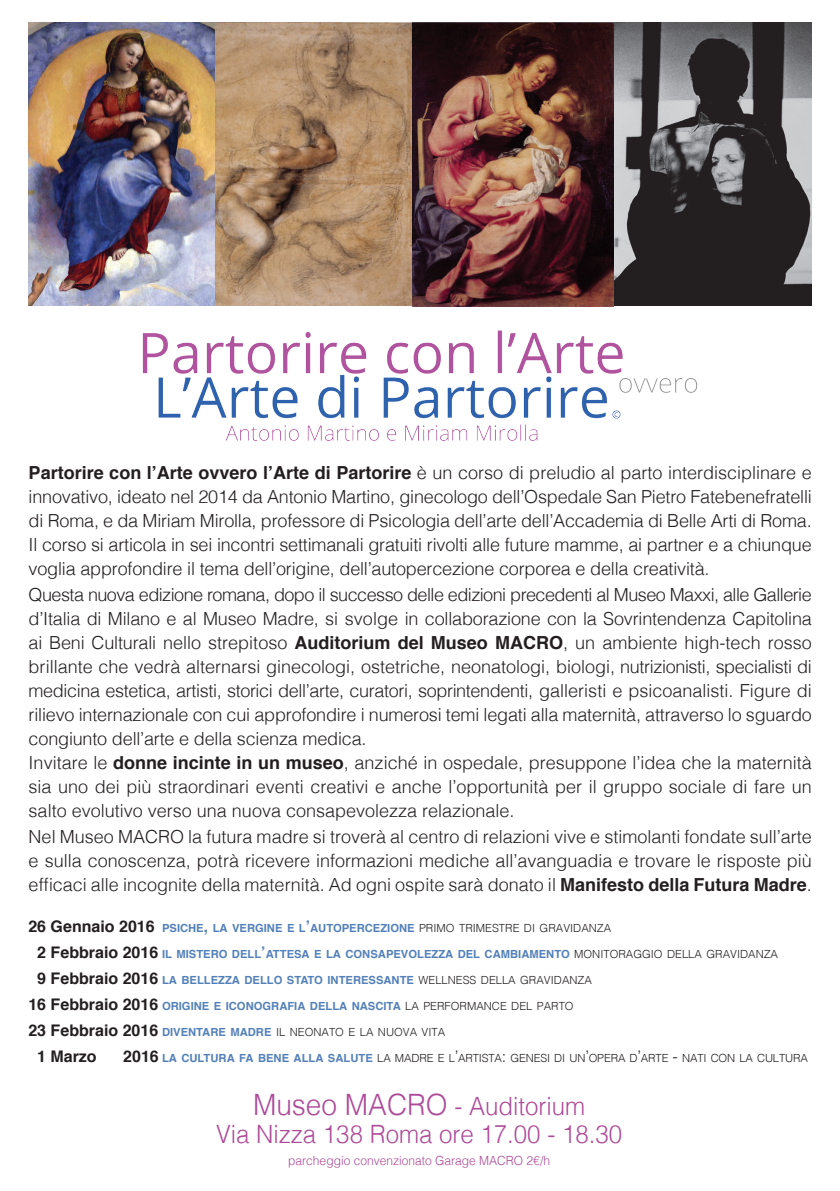
<style>
.page{position:relative;width:840px;height:1191px;background:#fff}
.page>*{position:absolute;margin:0;border:0;box-sizing:border-box;transform-origin:0 0}
.t1{font:300 25.2px/28.8px "Helvetica";color:#ad4a98;text-align:center;scale:.95 1}
.t2{font:300 18px/24px "Helvetica";letter-spacing:-.01em;color:#231f20;text-align:justify}
.t3{font:700 16px "Helvetica";color:#231f20}
.t4{font:300 12.6px "Helvetica";color:#ad4a98;scale:.95 1}
.t5{font:700 11.2px "Helvetica";color:#5380b9}
.t6{font:300 11.2px "Helvetica";letter-spacing:-.015em;color:#231f20}
.s1{font-weight:700}
.s2{font-size:16px}
.s3{font-weight:300;color:#231f20}
.s4{font-weight:700;color:#5380b9}
.s5{font-size:29.4px}
</style>
<div class="page">
<img style="left:29px;top:23px;width:782px;height:283px">
<img style="left:142px;top:330px;width:556px;height:111px">
<p class="t2" style="left:29px;top:459px;width:784px"><span class="s1">Partorire con l’Arte ovvero l’Arte di Partorire</span> è un corso di preludio al parto interdisciplinare e innovativo, ideato nel 2014 da Antonio Martino, ginecologo dell’Ospedale San Pietro Fatebenefratelli di Roma, e da Miriam Mirolla, professore di Psicologia dell’arte dell’Accademia di Belle Arti di Roma.<br>Il corso si articola in sei incontri settimanali gratuiti rivolti alle future mamme, ai partner e a chiunque voglia approfondire il tema dell’origine, dell’autopercezione corporea e della creatività.</p>
<p class="t2" style="left:29px;top:581px;width:784px;text-align:left">Questa nuova edizione romana, dopo il successo delle edizioni precedenti al Museo Maxxi, alle Gallerie d’Italia di Milano e al Museo Madre, si svolge in collaborazione con la Sovrintendenza Capitolina ai Beni Culturali nello strepitoso <span class="s1">Auditorium del Museo MACRO</span>, un ambiente high-tech rosso brillante che vedrà alternarsi ginecologi, ostetriche, neonatologi, biologi, nutrizionisti, specialisti di medicina estetica, artisti, storici dell’arte, curatori, soprintendenti, galleristi e psicoanalisti. Figure di rilievo internazionale con cui approfondire i numerosi temi legati alla maternità, attraverso lo sguardo congiunto dell’arte e della scienza medica.<br>Invitare le <span class="s1">donne incinte in un museo</span>, anziché in ospedale, presuppone l’idea che la maternità sia uno dei più straordinari eventi creativi e anche l’opportunità per il gruppo sociale di fare un salto evolutivo verso una nuova consapevolezza relazionale.</p>
<p class="t2" style="left:29px;top:823px;width:784px">Nel Museo MACRO la futura madre si troverà al centro di relazioni vive e stimolanti fondate sull’arte e sulla conoscenza, potrà ricevere informazioni mediche all’avanguadia e trovare le risposte più efficaci alle incognite della maternità. Ad ogni ospite sarà donato il <span class="s1">Manifesto della Futura Madre</span>.</p>
<p class="t3" style="left:28px;top:913px;width:128px">26 Gennaio 2016</p>
<p class="t3" style="left:37px;top:939px;width:122px">2 Febbraio 2016</p>
<p class="t3" style="left:37px;top:965px;width:122px">9 Febbraio 2016</p>
<p class="t3" style="left:28px;top:991px;width:131px">16 Febbraio 2016</p>
<p class="t3" style="left:28px;top:1017px;width:131px">23 Febbraio 2016</p>
<p class="t3" style="left:37px;top:1043px;width:61px">1 Marzo</p>
<p class="t3" style="left:123px;top:1043px;width:37px">2016</p>
<p class="t5" style="left:162px;top:918px;width:450px">PSICHE<span class="s2">,</span> LA VERGINE E L<span class="s2">’</span>AUTOPERCEZIONE <span class="s3">PRIMO TRIMESTRE DI GRAVIDANZA</span></p>
<p class="t5" style="left:162px;top:944px;width:617px">IL MISTERO DELL<span class="s2">’</span>ATTESA E LA CONSAPEVOLEZZA DEL CAMBIAMENTO <span class="s3">MONITORAGGIO DELLA GRAVIDANZA</span></p>
<p class="t5" style="left:162px;top:970px;width:431px">LA BELLEZZA DELLO STATO INTERESSANTE <span class="s3">WELLNESS DELLA GRAVIDANZA</span></p>
<p class="t5" style="left:162px;top:996px;width:413px">ORIGINE E ICONOGRAFIA DELLA NASCITA <span class="s3">LA PERFORMANCE DEL PARTO</span></p>
<p class="t6" style="left:162px;top:1022px;width:284px"><span class="s4">DIVENTARE MADRE</span> IL NEONATO E LA NUOVA VITA</p>
<p class="t6" style="left:162px;top:1048px;width:647px"><span class="s4">LA CULTURA FA BENE ALLA SALUTE</span> LA MADRE E L<span class="s2">’</span>ARTISTA<span class="s2">:</span> GENESI DI UN<span class="s2">’</span>OPERA D<span class="s2">’</span>ARTE <span class="s2">-</span> NATI CON LA CULTURA</p>
<p class="t1" style="left:216px;top:1089px;width:428px"><span class="s5">Museo MACRO</span> - Auditorium<br>Via Nizza 138 Roma ore 17.00 - 18.30</p>
<p class="t4" style="left:288px;top:1150px;width:277px">parcheggio convenzionato Garage MACRO 2€/h</p>
</div>
